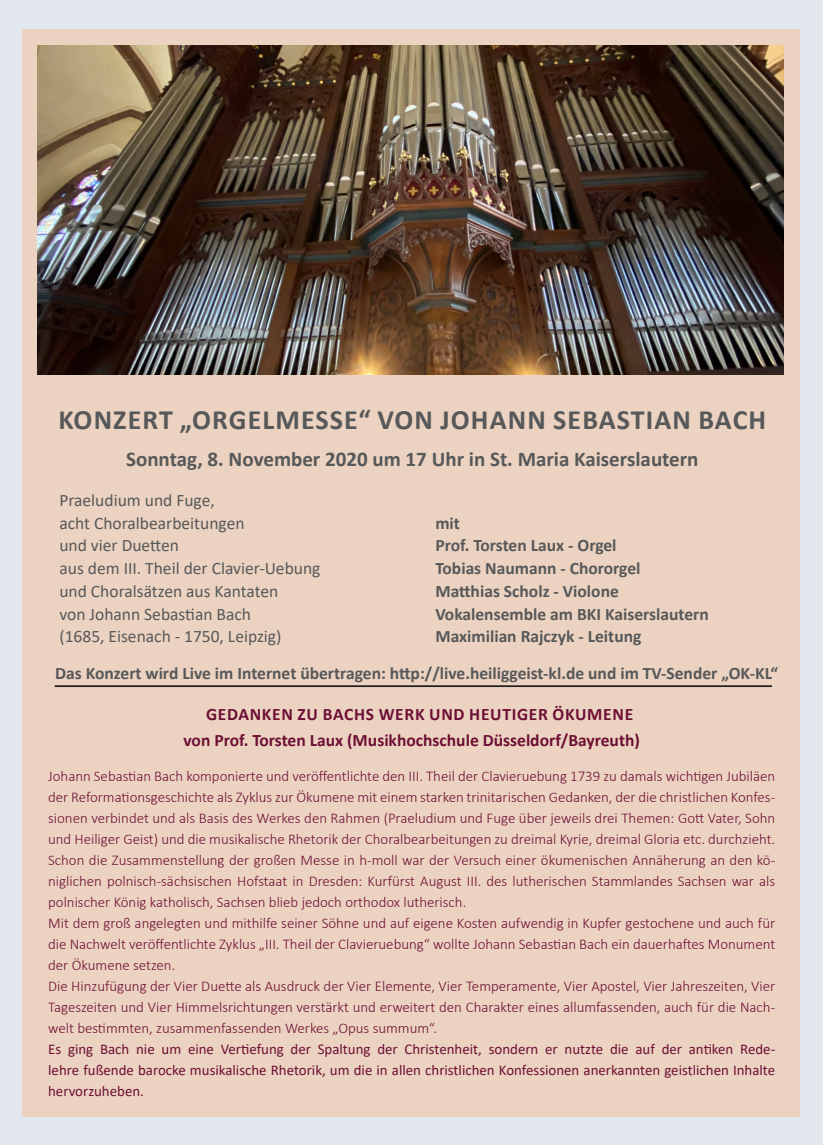
<style>
.page{position:relative;width:823px;height:1145px;background:#e3e8ef}
.page>*{position:absolute;margin:0;border:0;box-sizing:border-box;transform-origin:0 0}
.t1{font:700 28px "Calibri";letter-spacing:.04em;color:#57585a}
.t2{font:700 21px "Calibri";color:#57585a}
.t3{font:700 17.5px "Calibri";color:#57585a}
.t4{font:17.5px "Calibri";color:#57585a}
.t5{font:700 17.5px "Calibri";color:#6e0f35}
.t6{font:700 17.5px "Calibri";letter-spacing:.04em;color:#6e0f35}
.t7{font:300 14.88px/21px "Calibri";color:#6e0f35;text-align:justify}
.t8{font:14.88px/21px "Calibri";color:#6e0f35;text-align:justify}
</style>
<div class="page">
<div style="left:22px;top:30px;width:777px;height:1087px;background:#ecd3c1"></div>
<img style="left:37px;top:45px;width:746px;height:329px">
<hr style="left:55px;top:685px;width:717px;height:2px;background:#231f20">
<p class="t1" style="left:58px;top:399px;width:709px">KONZERT „ORGELMESSE“ VON JOHANN SEBASTIAN BACH</p>
<p class="t2" style="left:126px;top:445px;width:574px">Sonntag, 8. November 2020 um 17 Uhr in St. Maria Kaiserslautern</p>
<p class="t4" style="left:59px;top:488px;width:157px">Praeludium und Fuge,</p>
<p class="t4" style="left:59px;top:511px;width:187px">acht Choralbearbeitungen</p>
<p class="t4" style="left:59px;top:533px;width:121px">und vier Duetten</p>
<p class="t4" style="left:59px;top:556px;width:262px">aus dem III. Theil der Clavier-Uebung</p>
<p class="t4" style="left:59px;top:579px;width:220px">und Choralsätzen aus Kantaten</p>
<p class="t4" style="left:59px;top:602px;width:193px">von Johann Sebastian Bach</p>
<p class="t4" style="left:59px;top:624px;width:223px">(1685, Eisenach - 1750, Leipzig)</p>
<p class="t3" style="left:435px;top:510px;width:26px">mit</p>
<p class="t3" style="left:435px;top:533px;width:183px">Prof. Torsten Laux - Orgel</p>
<p class="t3" style="left:435px;top:556px;width:207px">Tobias Naumann - Chororgel</p>
<p class="t3" style="left:435px;top:579px;width:185px">Matthias Scholz - Violone</p>
<p class="t3" style="left:435px;top:601px;width:275px">Vokalensemble am BKI Kaiserslautern</p>
<p class="t3" style="left:435px;top:624px;width:207px">Maximilian Rajczyk - Leitung</p>
<p class="t3" style="left:55px;top:661px;width:724px">Das Konzert wird Live im Internet übertragen: http://live.heiliggeist-kl.de und im TV-Sender „OK-KL“</p>
<p class="t6" style="left:206px;top:701px;width:429px">GEDANKEN ZU BACHS WERK UND HEUTIGER ÖKUMENE</p>
<p class="t5" style="left:183px;top:727px;width:458px">von Prof. Torsten Laux (Musikhochschule Düsseldorf/Bayreuth)</p>
<p class="t7" style="left:48px;top:766px;width:728px">Johann Sebastian Bach komponierte und veröffentlichte den III. Theil der Clavieruebung 1739 zu damals wichtigen Jubiläen der Reformationsgeschichte als Zyklus zur Ökumene mit einem starken trinitarischen Gedanken, der die christlichen Konfes&shy;sionen verbindet und als Basis des Werkes den Rahmen (Praeludium und Fuge über jeweils drei Themen: Gott Vater, Sohn und Heiliger Geist) und die musikalische Rhetorik der Choralbearbeitungen zu dreimal Kyrie, dreimal Gloria etc. durchzieht.</p>
<p class="t7" style="left:48px;top:850px;width:728px">Schon die Zusammenstellung der großen Messe in h-moll war der Versuch einer ökumenischen Annäherung an den kö&shy;niglichen polnisch-sächsischen Hofstaat in Dresden: Kurfürst August III. des lutherischen Stammlandes Sachsen war als polnischer König katholisch, Sachsen blieb jedoch orthodox lutherisch.</p>
<p class="t7" style="left:48px;top:913px;width:728px">Mit dem groß angelegten und mithilfe seiner Söhne und auf eigene Kosten aufwendig in Kupfer gestochene und auch für die Nachwelt veröffentlichte Zyklus „III. Theil der Clavieruebung“ wollte Johann Sebastian Bach ein dauerhaftes Monument der Ökumene setzen.</p>
<p class="t7" style="left:48px;top:976px;width:728px">Die Hinzufügung der Vier Duette als Ausdruck der Vier Elemente, Vier Temperamente, Vier Apostel, Vier Jahreszeiten, Vier Tageszeiten und Vier Himmelsrichtungen verstärkt und erweitert den Charakter eines allumfassenden, auch für die Nach&shy;welt bestimmten, zusammenfassenden Werkes „Opus summum“.</p>
<p class="t8" style="left:48px;top:1039px;width:728px">Es ging Bach nie um eine Vertiefung der Spaltung der Christenheit, sondern er nutzte die auf der antiken Rede&shy;lehre fußende barocke musikalische Rhetorik, um die in allen christlichen Konfessionen anerkannten geistlichen Inhalte hervorzuheben.</p>
</div>
